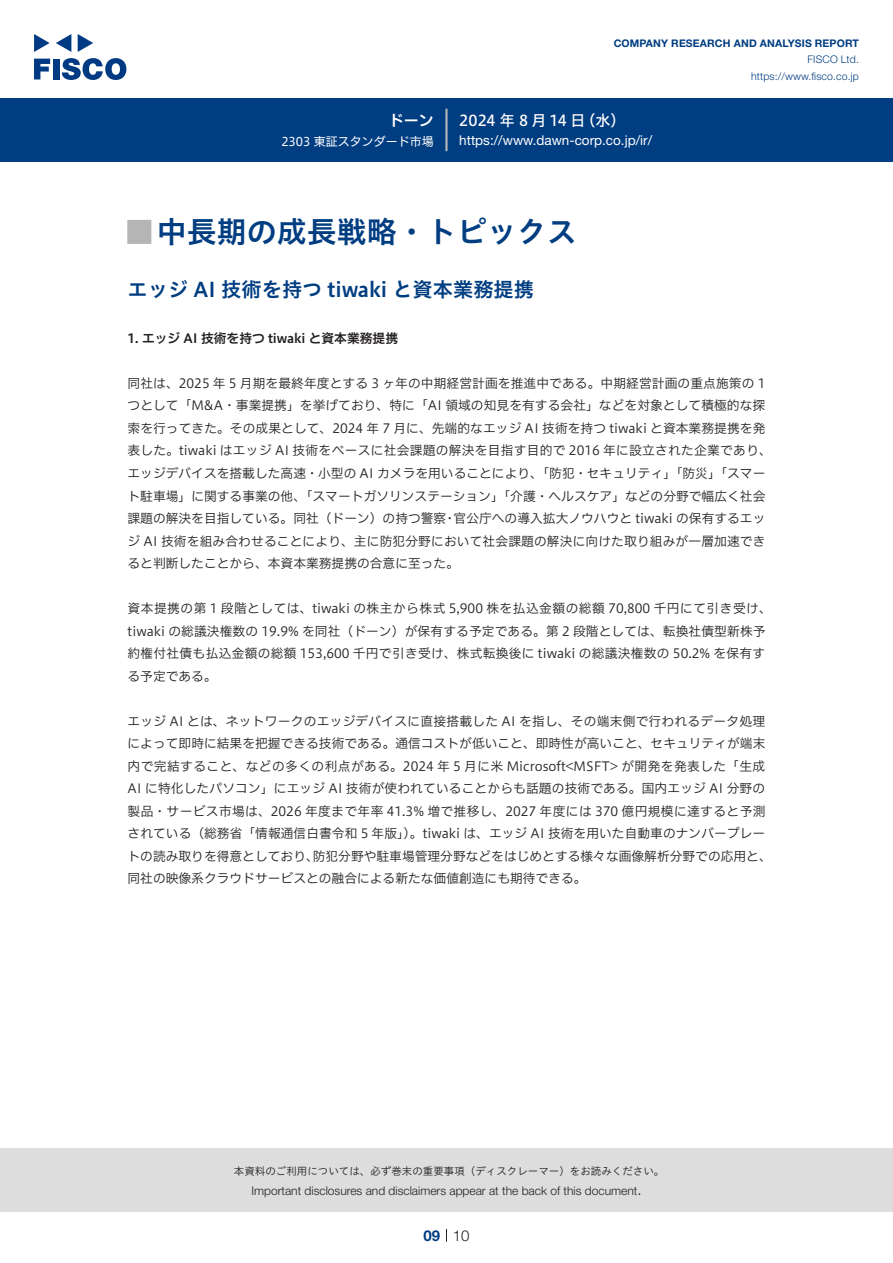
<style>
.page{position:relative;width:893px;height:1263px;background:#fff}
.page>*{position:absolute;margin:0;border:0;box-sizing:border-box;transform-origin:0 0}
.t1{font:30px "Hiragino UD Sans Std N W6";color:#003d81}
.t2{font:24px "Hiragino UD Sans Std N W6";color:#b5b5b6}
.中タイトル{font:20.25px "Hiragino UD Sans Std W6";color:#003d81}
.t3{font:15px "Hiragino UD Sans F Std N W5";letter-spacing:-.005em;color:#fff}
.t4{font:300 15px "Helvetica Neue LT Std";color:#231f20}
.t5{font:15px "Hiragino UD Sans F Std N W6";color:#fff}
.t6{font:700 15px "Helvetica Neue LT Std";color:#003d81}
.t7{font:13.5px "Helvetica Neue LT Std";color:#fff}
.本文{font:12.75px/22.5px "Hiragino UD Sans F Std N W3";letter-spacing:.005em;color:#231f20}
.本文-2{font:12.75px "Hiragino UD Sans F Std N W3";letter-spacing:.035em;color:#231f20}
.本文-3{font:12.75px "Hiragino UD Sans F Std N W3";letter-spacing:.03em;color:#231f20}
.小タイトル{font:12.75px "Hiragino UD Sans F Std N W6";color:#231f20}
.t8{font:300 12px "Helvetica Neue LT Std";color:#231f20}
.t9{font:12px "Hiragino UD Sans F Std N W4";color:#fff}
.t10{font:10.5px "Hiragino UD Sans Std W3";color:#231f20}
.t11{font:700 10.5px "Helvetica Neue LT Std";letter-spacing:.015em;color:#003d81}
.t12{font:300 10.5px/16.5px "Helvetica Neue LT Std";letter-spacing:.015em;color:#003d81;text-align:right}
</style>
<div class="page">
<div style="left:0;top:1148px;width:893px;height:64px;background:#ddd"></div>
<svg style="left:34px;top:59px;width:16px;height:20px"></svg>
<div style="left:53px;top:59px;width:6px;height:20px;background:#003a83"></div>
<svg style="left:62px;top:58px;width:64px;height:22px"></svg>
<svg style="left:34px;top:34px;width:16px;height:18px"></svg>
<svg style="left:78px;top:34px;width:15px;height:18px"></svg>
<svg style="left:56px;top:34px;width:15px;height:18px"></svg>
<div style="left:0;top:98px;width:893px;height:64px;background:#003d81"></div>
<hr style="left:445px;top:109px;width:3px;height:42px;background:#b5b5b6">
<svg style="left:446px;top:1229px;width:1px;height:13px"></svg>
<p class="t5" style="left:389px;top:109px;width:46px">ドーン</p>
<p class="t9" style="left:281px;top:132px;width:154px">2303 東証スタンダード市場</p>
<p class="t11" style="left:614px;top:37px;width:247px">COMPANY RESEARCH AND ANALYSIS REPORT</p>
<p class="t12" style="left:751px;top:51px;width:109px">FISCO Ltd. https://www.fisco.co j p.</p>
<p class="t3" style="left:581px;top:109px;width:46px">（水(</p>
<p class="t3" style="left:459px;top:109px;width:128px">2024 年 8 月 14 日</p>
<p class="t7" style="left:459px;top:132px;width:194px">https://www.dawn-corp. c o j p. /i r/</p>
<p class="t1" style="left:157px;top:209px;width:421px">中長期の成長戦略・トピックス</p>
<p class="t2" style="left:128px;top:213px;width:25px">█</p>
<p class="中タイトル" style="left:128px;top:274px;width:408px">エッジ AI 技術を持つ tiwaki と資本業務提携</p>
<p class="小タイトル" style="left:128px;top:328px;width:272px">1. エッジ AI 技術を持つ tiwaki と資本業務提携</p>
<p class="本文" style="left:128px;top:371px;width:639px">同社は、2025 年 5 月期を最終年度とする 3 ヶ年の中期経営計画を推進中である。中期経営計画の重点施策の 1</p>
<p class="本文" style="left:128px;top:394px;width:639px">つとして「M&amp;A・事業提携」を挙げており、特に「AI 領域の知見を有する会社」などを対象として積極的な探</p>
<p class="本文" style="left:128px;top:416px;width:639px">索を行ってきた。その成果として、2024 年 7 月に、先端的なエッジ AI 技術を持つ tiwaki と資本業務提携を発</p>
<p class="本文" style="left:128px;top:439px;width:646px">表した。tiwaki はエッジ AI 技術をベースに社会課題の解決を目指す目的で 2016 年に設立された企業であり、</p>
<p class="本文" style="left:128px;top:461px;width:639px">エッジデバイスを搭載した高速・小型の AI カメラを用いることにより、「防犯・セキュリティ」「防災」「スマー</p>
<p class="本文" style="left:128px;top:484px;width:639px">ト駐車場」に関する事業の他、「スマートガソリンステーション」「介護・ヘルスケア」などの分野で幅広く社会</p>
<p class="本文" style="left:454px;top:506px;width:313px">官公庁への導入拡大ノウハウと tiwaki の保有するエッ</p>
<p class="本文" style="left:128px;top:506px;width:639px">課題の解決を目指している。同社（ドーン）の持つ警察<br>ジ AI 技術を組み合わせることにより、主に防犯分野において社会課題の解決に向けた取り組みが一層加速できると判断したことから、本資本業務提携の合意に至った。</p>
<p class="本文" style="left:128px;top:596px;width:646px">資本提携の第 1 段階としては、tiwaki の株主から株式 5,900 株を払込金額の総額 70,800 千円にて引き受け、tiwaki の総議決権数の 19.9% を同社（ドーン）が保有する予定である。第 2 段階としては、転換社債型新株予約権付社債も払込金額の総額 153,600 千円で引き受け、株式転換後に tiwaki の総議決権数の 50.2% を保有する予定である。</p>
<p class="本文" style="left:128px;top:709px;width:639px">エッジ AI とは、ネットワークのエッジデバイスに直接搭載した AI を指し、その端末側で行われるデータ処理</p>
<p class="本文" style="left:128px;top:731px;width:639px">によって即時に結果を把握できる技術である。通信コストが低いこと、即時性が高いこと、セキュリティが端末</p>
<p class="本文-2" style="left:128px;top:756px;width:639px">内で完結すること、などの多くの利点がある。2024 年 5 月に米 Microsoft&lt;MSFT&gt; が開発を発表した「生成</p>
<p class="本文" style="left:128px;top:776px;width:639px">AI に特化したパソコン」にエッジ AI 技術が使われていることからも話題の技術である。国内エッジ AI 分野の</p>
<p class="本文-3" style="left:128px;top:801px;width:639px">製品・サービス市場は、2026 年度まで年率 41.3% 増で推移し、2027 年度には 370 億円規模に達すると予測</p>
<p class="本文" style="left:128px;top:821px;width:639px">されている（総務省「情報通信白書令和 5 年版」）。tiwaki は、エッジ AI 技術を用いた自動車のナンバープレー</p>
<p class="本文" style="left:313px;top:844px;width:460px">防犯分野や駐車場管理分野などをはじめとする様々な画像解析分野での応用と、</p>
<p class="本文" style="left:444px;top:506px;width:14px">・</p>
<p class="本文" style="left:128px;top:844px;width:460px">トの読み取りを得意としており、<br>同社の映像系クラウドサービスとの融合による新たな価値創造にも期待できる。</p>
<p class="t10" style="left:234px;top:1163px;width:432px">本資料のご利用については、必ず巻末の重要事項（ディスクレーマー）をお読みください。</p>
<p class="t4" style="left:637px;top:1180px;width:6px">.</p>
<p class="t8" style="left:251px;top:1183px;width:387px">Important disclosures and disclaimers appear at the back of this document</p>
<p class="t6" style="left:423px;top:1226px;width:18px">09</p>
<p class="t4" style="left:453px;top:1226px;width:18px">10</p>
</div>
